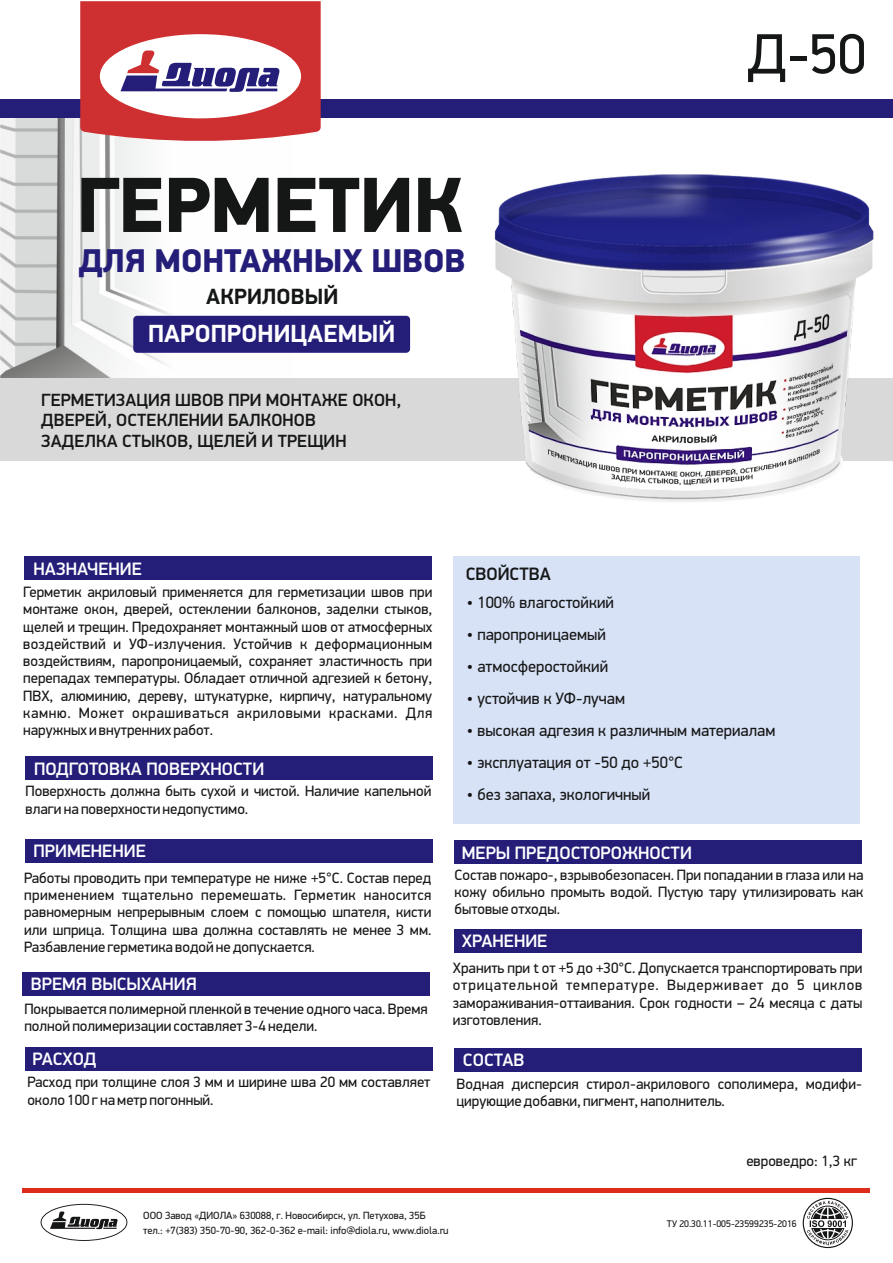
<style>
.page{position:relative;width:893px;height:1263px;background:#fff}
.page>*{position:absolute;margin:0;border:0;box-sizing:border-box;transform-origin:0 0}
.t1{font:900 78.6px "PF Din Display Pro";letter-spacing:-.005em;color:#151616}
.t2{font:57px "PF Din Display Pro";color:#151616}
.t3{font:900 33px "PF Din Display Pro";letter-spacing:-.005em;color:#241e79}
.t4{font:700 24.9px "PF Din Display Pro";letter-spacing:.005em;color:#fff}
.t5{font:700 22.05px "PF Din Display Pro";letter-spacing:.005em;color:#151616}
.t6{font:500 18px "PF Din Display Pro";color:#fff}
.t7{font:500 18px "PF Din Display Pro";color:#151616}
.t8{font:500 17.7px/20.2px "PF Din Display Pro";letter-spacing:.005em;color:#151616}
.t9{font:16.5px/32px "PF Din Display Pro";color:#151616}
.t10{font:15px/17.2px "PF Din Display Pro";color:#151616;text-align:justify}
.t11{font:10.5px/14.9px "PF Din Display Pro";color:#151616}
.t12{font:9.75px "PF Din Display Pro";color:#151616}
</style>
<div class="page">
<img style="left:0;top:118px;width:482px;height:261px">
<div style="left:0;top:100px;width:893px;height:18px;background:#241e79"></div>
<svg style="left:80px;top:1px;width:241px;height:143px"></svg>
<div style="left:24px;top:557px;width:407px;height:23px;background:#241e79"></div>
<div style="left:25px;top:757px;width:407px;height:23px;background:#241e79"></div>
<div style="left:22px;top:972px;width:408px;height:23px;background:#241e79"></div>
<div style="left:453px;top:557px;width:406px;height:267px;background:#d8e2f7"></div>
<div style="left:454px;top:1048px;width:408px;height:23px;background:#241e79"></div>
<div style="left:454px;top:840px;width:408px;height:24px;background:#241e79"></div>
<hr style="left:22px;top:1188px;width:847px;height:4px;background:#dd2b1c">
<div style="left:803px;top:1198px;width:50px;height:50px;border:1px solid #151616;border-radius:50%"></div>
<svg style="left:807px;top:1201px;width:41px;height:44px"></svg>
<div style="left:454px;top:929px;width:408px;height:23px;background:#241e79"></div>
<svg style="left:41px;top:1204px;width:86px;height:37px"></svg>
<div style="left:25px;top:839px;width:407px;height:24px;background:#241e79"></div>
<div style="left:25px;top:1047px;width:407px;height:23px;background:#241e79"></div>
<div style="left:0;top:379px;width:893px;height:82px;background:#d9d9da"></div>
<div style="left:133px;top:316px;width:277px;height:37px;background:#241e79;border-radius:4px"></div>
<img style="left:482px;top:174px;width:400px;height:328px">
<h1 class="t1" style="left:76px;top:173px;width:389px">ГЕРМЕТИК</h1>
<h3 class="t3" style="left:79px;top:247px;width:388px">ДЛЯ МОНТАЖНЫХ ШВОВ</h3>
<h3 class="t5" style="left:206px;top:288px;width:134px">АКРИЛОВЫЙ</h3>
<h3 class="t4" style="left:148px;top:324px;width:249px">ПАРОПРОНИЦАЕМЫЙ</h3>
<p class="t8" style="left:41px;top:391px;width:362px">ГЕРМЕТИЗАЦИЯ ШВОВ ПРИ МОНТАЖЕ ОКОН,<br>ДВЕРЕЙ, ОСТЕКЛЕНИИ БАЛКОНОВ<br>ЗАДЕЛКА СТЫКОВ, ЩЕЛЕЙ И ТРЕЩИН</p>
<p class="t6" style="left:34px;top:562px;width:110px">НАЗНАЧЕНИЕ</p>
<p class="t7" style="left:466px;top:566px;width:87px">СВОЙСТВА</p>
<h2 class="t2" style="left:747px;top:31px;width:120px">Д-50</h2>
<p class="t10" style="left:23px;top:585px;width:411px">Герметик акриловый применяется для герметизации швов при монтаже окон, дверей, остеклении балконов, заделки стыков, щелей и трещин. Предохраняет монтажный шов от атмосферных воздействий и УФ-излучения. Устойчив к деформационным воздействиям, паропроницаемый, сохраняет эластичность при перепадах температуры. Обладает отличной адгезией к бетону, ПВХ, алюминию, дереву, штукатурке, кирпичу, натуральному камню. Может окрашиваться акриловыми красками. Для наружных и внутренних работ.</p>
<p class="t9" style="left:477px;top:588px;width:300px">100% влагостойкий<br>паропроницаемый<br>атмосферостойкий<br>устойчив к УФ-лучам<br>высокая адгезия к различным материалам эксплуатация от -50 до +50°С<br>без запаха, экологичный</p>
<p class="t6" style="left:34px;top:762px;width:232px">ПОДГОТОВКА ПОВЕРХНОСТИ</p>
<p class="t10" style="left:26px;top:784px;width:407px">Поверхность должна быть сухой и чистой. Наличие капельной влаги на поверхности недопустимо.</p>
<p class="t6" style="left:34px;top:844px;width:114px">ПРИМЕНЕНИЕ</p>
<p class="t10" style="left:24px;top:870px;width:409px">Работы проводить при температуре не ниже +5°С. Состав перед применением тщательно перемешать. Герметик наносится равномерным непрерывным слоем с помощью шпателя, кисти или шприца. Толщина шва должна составлять не менее 3 мм.<br>Разбавление герметика водой не допускается.</p>
<p class="t6" style="left:31px;top:977px;width:167px">ВРЕМЯ ВЫСЫХАНИЯ</p>
<p class="t10" style="left:24px;top:1002px;width:405px">Покрывается полимерной пленкой в течение одного часа. Время полной полимеризации составляет 3-4 недели.</p>
<p class="t6" style="left:32px;top:1051px;width:66px">РАСХОД</p>
<p class="t10" style="left:27px;top:1075px;width:405px">Расход при толщине слоя 3 мм и ширине шва 20 мм составляет около 100 г на метр погонный.</p>
<p class="t6" style="left:462px;top:845px;width:232px">МЕРЫ ПРЕДОСТОРОЖНОСТИ</p>
<p class="t10" style="left:455px;top:867px;width:410px">Состав пожаро-, взрывобезопасен. При попадании в глаза или на кожу обильно промыть водой. Пустую тару утилизировать как бытовые отходы.</p>
<p class="t6" style="left:462px;top:933px;width:87px">ХРАНЕНИЕ</p>
<p class="t10" style="left:453px;top:961px;width:411px">Хранить при t от +5 до +30°С. Допускается транспортировать при отрицательной температуре. Выдерживает до 5 циклов замораживания-оттаивания. Срок годности – 24 месяца с даты изготовления.</p>
<p class="t6" style="left:463px;top:1052px;width:63px">СОСТАВ</p>
<p class="t10" style="left:456px;top:1076px;width:407px">Водная дисперсия стирол-акрилового сополимера, модифи&shy;цирующие добавки, пигмент, наполнитель.</p>
<p class="t10" style="left:746px;top:1154px;width:112px">евроведро: 1,3 кг</p>
<p class="t11" style="left:143px;top:1209px;width:307px">ООО Завод «ДИОЛА» 630088, г. Новосибирск, ул. Петухова, 35Б<br>тел.: +7(383) 350-70-90, 362-0-362 e-mail: info@diola.ru, www.diola.ru</p>
<p class="t12" style="left:667px;top:1219px;width:131px">ТУ 20.30.11-005-23599235-2016</p>
</div>
